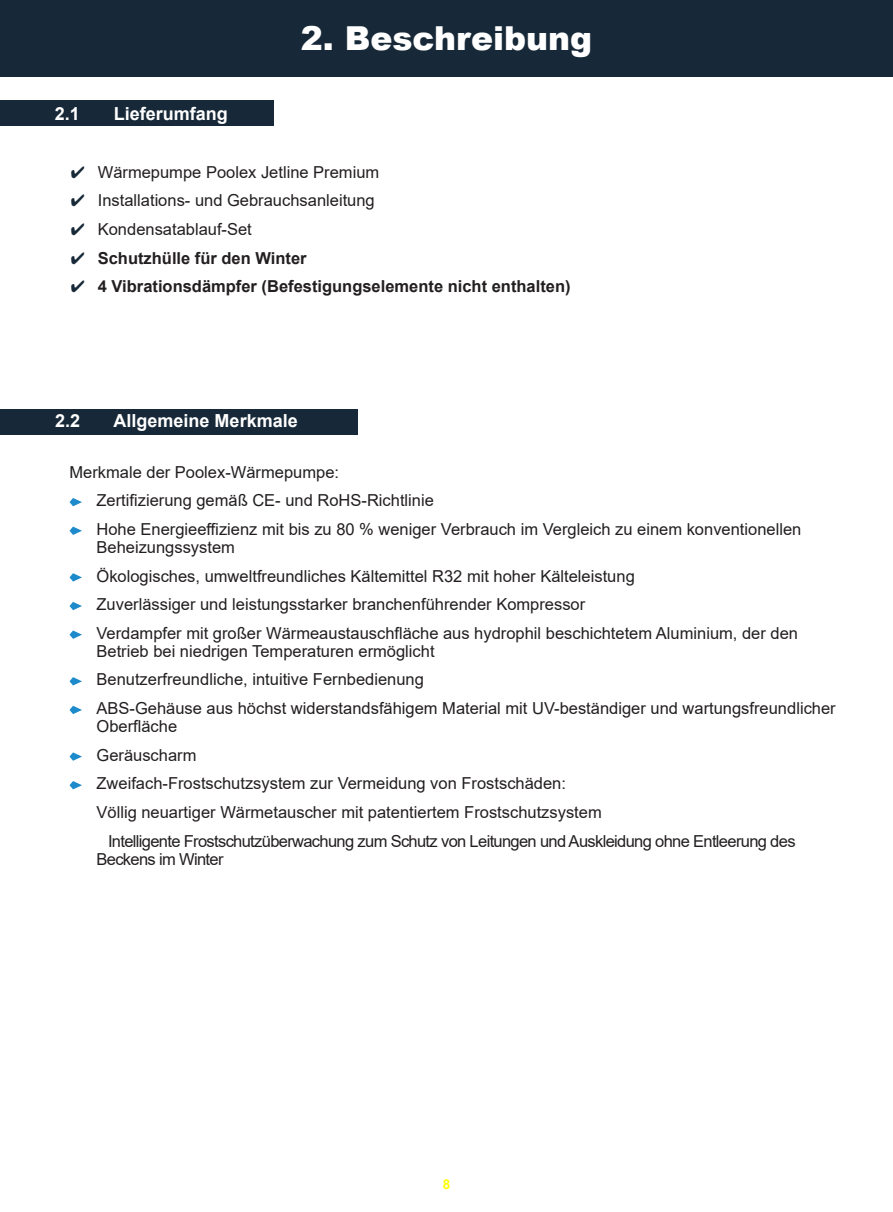
<style>
.page{position:relative;width:893px;height:1212px;background:#fff}
.page>*{position:absolute;margin:0;border:0;box-sizing:border-box;transform-origin:0 0}
.t1{font:900 33px "Arial";color:#fff}
.t2{font:700 18px "Arial";color:#fff}
.t3{font:16.5px/28.7px "Arial";color:#231f20}
.t4{font:16.5px "Arial";letter-spacing:-.04em;color:#231f20}
.t5{font:700 16.5px/28.7px "Arial";color:#231f20}
.t6{font:700 13.5px "Arial";color:#ff0}
</style>
<div class="page">
<div style="left:0;top:0;width:893px;height:77px;background:#172938"></div>
<div style="left:0;top:409px;width:357px;height:25px;background:#172938"></div>
<div style="left:0;top:101px;width:273px;height:25px;background:#172938"></div>
<svg style="left:70px;top:498px;width:12px;height:8px"></svg>
<svg style="left:70px;top:527px;width:12px;height:8px"></svg>
<svg style="left:70px;top:573px;width:12px;height:8px"></svg>
<svg style="left:70px;top:602px;width:12px;height:8px"></svg>
<svg style="left:70px;top:630px;width:12px;height:9px"></svg>
<svg style="left:70px;top:677px;width:12px;height:8px"></svg>
<svg style="left:70px;top:706px;width:12px;height:8px"></svg>
<svg style="left:70px;top:752px;width:12px;height:9px"></svg>
<svg style="left:70px;top:781px;width:12px;height:8px"></svg>
<p class="t2" style="left:55px;top:107px;width:27px">2.1</p>
<p class="t2" style="left:114px;top:107px;width:116px">Lieferumfang</p>
<h1 class="t1" style="left:301px;top:26px;width:293px">2. Beschreibung</h1>
<p class="t3" style="left:98px;top:159px;width:283px">Wärmepumpe Poolex Jetline Premium<br>Installations- und Gebrauchsanleitung<br>Kondensatablauf-Set</p>
<p class="t5" style="left:98px;top:245px;width:474px">Schutzhülle für den Winter<br>4 Vibrationsdämpfer (Befestigungselemente nicht enthalten)</p>
<p class="t2" style="left:55px;top:414px;width:27px">2.2</p>
<p class="t2" style="left:114px;top:414px;width:186px">Allgemeine Merkmale</p>
<p class="t3" style="left:97px;top:459px;width:706px;text-indent:-27px">Merkmale der Poolex-Wärmepumpe:<br>Zertifizierung gemäß CE- und RoHS-Richtlinie<br>Hohe Energieeffizienz mit bis zu 80 % weniger Verbrauch im Vergleich zu einem konventionellen</p>
<p class="t3" style="left:97px;top:534px;width:703px">Beheizungssystem<br>Ökologisches, umweltfreundliches Kältemittel R32 mit hoher Kälteleistung<br>Zuverlässiger und leistungsstarker branchenführender Kompressor<br>Verdampfer mit großer Wärmeaustauschfläche aus hydrophil beschichtetem Aluminium, der den</p>
<p class="t3" style="left:97px;top:638px;width:741px">Betrieb bei niedrigen Temperaturen ermöglicht<br>Benutzerfreundliche, intuitive Fernbedienung<br>ABS-Gehäuse aus höchst widerstandsfähigem Material mit UV-beständiger und wartungsfreundlicher</p>
<p class="t3" style="left:97px;top:712px;width:82px">Oberfläche</p>
<p class="t3" style="left:97px;top:742px;width:101px">Geräuscharm</p>
<p class="t3" style="left:97px;top:771px;width:471px">Zweifach-Frostschutzsystem zur Vermeidung von Frostschäden:</p>
<p class="t3" style="left:97px;top:799px;width:507px">Völlig neuartiger Wärmetauscher mit patentiertem Frostschutzsystem</p>
<p class="t4" style="left:108px;top:835px;width:689px">Intelligente Frostschutzüberwachung zum Schutz von Leitungen und Auskleidung ohne Entleerung des</p>
<p class="t4" style="left:97px;top:853px;width:128px">Beckens im Winter</p>
<p class="t6" style="left:443px;top:1179px;width:9px">8</p>
</div>
